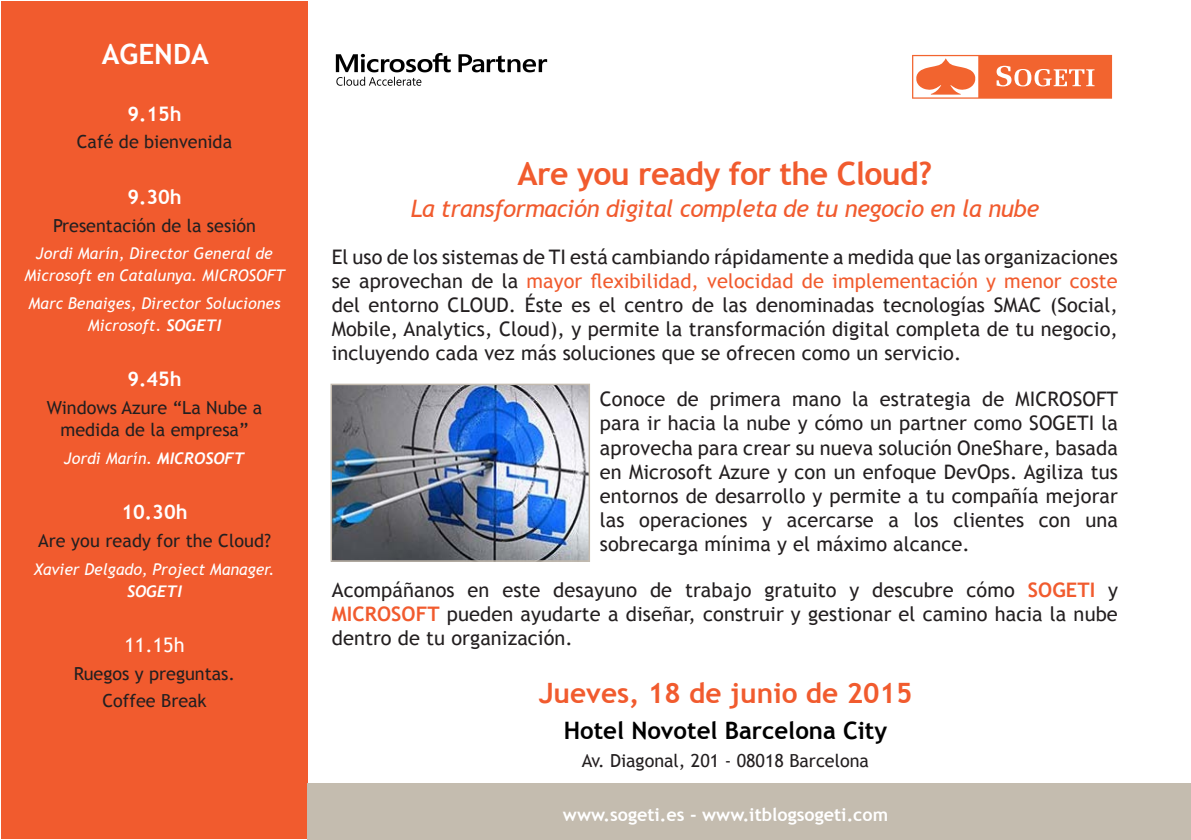
<style>
.page{position:relative;width:1191px;height:840px;background:#fff}
.page>*{position:absolute;margin:0;border:0;box-sizing:border-box;transform-origin:0 0}
.t1{font:700 32px "Trebuchet MS";letter-spacing:-.02em;color:#f15b2e}
.t2{font:700 28px "Trebuchet MS";color:#f15b2e}
.t3{font:700 28px "Trebuchet MS";color:#fff}
.t4{font:italic 24px "Trebuchet MS";letter-spacing:-.02em;color:#f15b2e}
.t5{font:700 24px "Trebuchet MS";color:#000}
.t6{font:20px/24px "Trebuchet MS";letter-spacing:.005em;color:#231f20;text-align:justify}
.t7{font:700 20px "Trebuchet MS";color:#fff}
.t8{font:20px "Trebuchet MS";color:#fff}
.t9{font:18px/22px "Trebuchet MS";color:#231f20;text-align:center}
.t10{font:700 18px "Trebuchet MS";color:#fff}
.t11{font:italic 16px/22px "Trebuchet MS";color:#fff;text-align:center}
.t12{font:italic 700 16px "Trebuchet";color:#fff}
.s1{font-family:"Trebuchet";font-weight:700}
.s2{color:#f15b2e}
.s3{font-weight:700;color:#f15b2e}
</style>
<div class="page">
<div style="left:1px;top:1px;width:306px;height:837px;background:#f15b2e"></div>
<img style="left:335px;top:53px;width:213px;height:33px">
<div style="left:307px;top:782px;width:884px;height:57px;background:#c4bcaf"></div>
<svg style="left:912px;top:55px;width:200px;height:44px"></svg>
<img style="left:333px;top:386px;width:254px;height:172px">
<div style="left:330px;top:383px;width:260px;height:178px;border:2px solid #c4bbaf"></div>
<h2 class="t3" style="left:102px;top:37px;width:108px">AGENDA</h2>
<p class="t7" style="left:127px;top:101px;width:56px">9.15h</p>
<p class="t9" style="left:77px;top:131px;width:157px">Café de bienvenida</p>
<p class="t7" style="left:127px;top:184px;width:56px">9.30h</p>
<p class="t9" style="left:53px;top:214px;width:204px">Presentación de la sesión</p>
<p class="t11" style="left:24px;top:242px;width:262px">Jordi Marín, Director General de<br>Microsoft en Catalunya. MICROSOFT</p>
<p class="t11" style="left:28px;top:292px;width:254px">Marc Benaiges, Director Soluciones<br>Microsoft. <span class="s1">SOGETI</span></p>
<p class="t7" style="left:127px;top:366px;width:56px">9.45h</p>
<p class="t9" style="left:47px;top:397px;width:217px">Windows Azure “La Nube a medida de la empresa”</p>
<p class="t11" style="left:64px;top:447px;width:182px">Jordi Marín. <span class="s1">MICROSOFT</span></p>
<p class="t7" style="left:121px;top:499px;width:68px">10.30h</p>
<p class="t9" style="left:38px;top:529px;width:234px">Are you ready for the Cloud?</p>
<p class="t11" style="left:34px;top:558px;width:242px">Xavier Delgado, Project Manager.</p>
<p class="t12" style="left:127px;top:581px;width:56px">SOGETI</p>
<p class="t8" style="left:124px;top:632px;width:62px">11.15h</p>
<p class="t9" style="left:74px;top:659px;width:163px;line-height:27.6px">Ruegos y preguntas.<br>Coffee Break</p>
<h1 class="t1" style="left:517px;top:153px;width:416px">Are you ready for the Cloud?</h1>
<p class="t4" style="left:410px;top:194px;width:630px">La transformación digital completa de tu negocio en la nube</p>
<p class="t6" style="left:332px;top:245px;width:787px">El uso de los sistemas de TI está cambiando rápidamente a medida que las organizaciones se aprovechan de la <span class="s2">mayor flexibilidad, velocidad de implementación y menor coste </span>del entorno CLOUD. Éste es el centro de las denominadas tecnologías SMAC (Social, Mobile, Analytics, Cloud), y permite la transformación digital completa de tu negocio, incluyendo cada vez más soluciones que se ofrecen como un servicio.</p>
<p class="t6" style="left:600px;top:387px;width:520px">Conoce de primera mano la estrategia de MICROSOFT para ir hacia la nube y cómo un partner como SOGETI la aprovecha para crear su nueva solución OneShare, basada en Microsoft Azure y con un enfoque DevOps. Agiliza tus entornos de desarrollo y permite a tu compañía mejorar las operaciones y acercarse a los clientes con una sobrecarga mínima y el máximo alcance.</p>
<p class="t6" style="left:332px;top:578px;width:788px">Acompáñanos en este desayuno de trabajo gratuito y descubre cómo <span class="s3">SOGETI</span> y <span class="s3">MICROSOFT</span> pueden ayudarte a diseñar, construir y gestionar el camino hacia la nube dentro de tu organización.</p>
<h2 class="t2" style="left:538px;top:675px;width:375px">Jueves, 18 de junio de 2015</h2>
<p class="t5" style="left:564px;top:715px;width:325px">Hotel Novotel Barcelona City</p>
<p class="t9" style="left:582px;top:749px;width:288px">Av. Diagonal, 201 - 08018 Barcelona</p>
<p class="t10" style="left:563px;top:802px;width:327px">www.sogeti.es - www.itblogsogeti.com</p>
</div>
